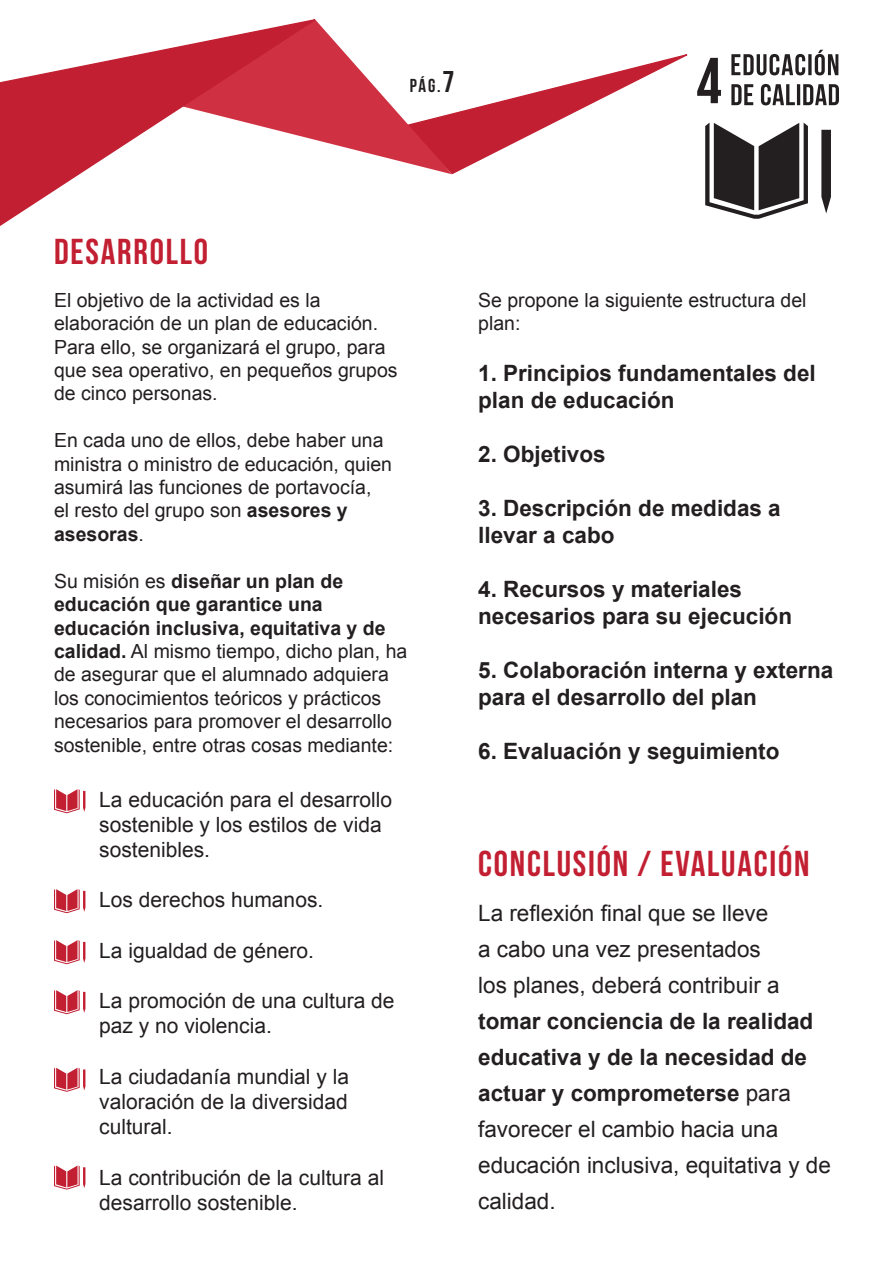
<style>
.page{position:relative;width:893px;height:1263px;background:#fff}
.page>*{position:absolute;margin:0;border:0;box-sizing:border-box;transform-origin:0 0}
.t1{font:36px "Bebas Neue";letter-spacing:.05em;color:#c21f32}
.t2{font:22.5px/36px "Arial";color:#231f20}
.t3{font:700 22.5px/27px "Arial";color:#231f20}
.t4{font:21px/25.2px "Arial";color:#231f20}
.t5{font:19.5px/23.4px "Arial";color:#231f20}
.t6{font:18.75px "Bebas Neue";color:#231f20}
.s1{font-size:30px}
.s2{font-weight:700}
</style>
<div class="page">
<svg style="left:321px;top:26px;width:367px;height:149px"></svg>
<svg style="left:0;top:19px;width:321px;height:207px"></svg>
<svg style="left:821px;top:130px;width:10px;height:83px"></svg>
<svg style="left:705px;top:123px;width:103px;height:96px"></svg>
<svg style="left:697px;top:58px;width:24px;height:45px"></svg>
<svg style="left:731px;top:84px;width:108px;height:21px"></svg>
<svg style="left:731px;top:50px;width:107px;height:25px"></svg>
<svg style="left:54px;top:789px;width:31px;height:24px"></svg>
<svg style="left:54px;top:889px;width:31px;height:24px"></svg>
<svg style="left:54px;top:940px;width:31px;height:24px"></svg>
<svg style="left:54px;top:990px;width:31px;height:24px"></svg>
<svg style="left:54px;top:1068px;width:31px;height:24px"></svg>
<svg style="left:54px;top:1165px;width:31px;height:24px"></svg>
<p class="t6" style="left:410px;top:75px;width:46px">pág.<span class="s1">7</span></p>
<p class="t1" style="left:54px;top:232px;width:156px">DESARROLLO</p>
<p class="t5" style="left:54px;top:288px;width:345px">El objetivo de la actividad es la elaboración de un plan de educación.<br>Para ello, se organizará el grupo, para que sea operativo, en pequeños grupos de cinco personas.</p>
<p class="t5" style="left:54px;top:429px;width:340px">En cada uno de ellos, debe haber una ministra o ministro de educación, quien asumirá las funciones de portavocía,<br>el resto del grupo son <span class="s2">asesores y asesoras</span>.</p>
<p class="t5" style="left:54px;top:569px;width:355px">Su misión es <span class="s2">diseñar un plan de educación que garantice una educación inclusiva, equitativa y de calidad.</span> Al mismo tiempo, dicho plan, ha de asegurar que el alumnado adquiera los conocimientos teóricos y prácticos necesarios para promover el desarrollo sostenible, entre otras cosas mediante:</p>
<p class="t4" style="left:99px;top:787px;width:294px">La educación para el desarrollo sostenible y los estilos de vida sostenibles.</p>
<p class="t4" style="left:99px;top:888px;width:226px">Los derechos humanos.</p>
<p class="t4" style="left:99px;top:938px;width:216px">La igualdad de género.</p>
<p class="t4" style="left:99px;top:988px;width:297px">La promoción de una cultura de paz y no violencia.</p>
<p class="t4" style="left:99px;top:1064px;width:251px;text-align:justify">La ciudadanía mundial y la valoración de la diversidad cultural.</p>
<p class="t4" style="left:99px;top:1165px;width:286px">La contribución de la cultura al desarrollo sostenible.</p>
<p class="t5" style="left:478px;top:288px;width:330px">Se propone la siguiente estructura del plan:</p>
<p class="t3" style="left:478px;top:360px;width:339px">1. Principios fundamentales del plan de educación</p>
<p class="t3" style="left:478px;top:441px;width:129px">2. Objetivos</p>
<p class="t3" style="left:478px;top:495px;width:304px">3. Descripción de medidas a llevar a cabo</p>
<p class="t3" style="left:478px;top:576px;width:315px">4. Recursos y materiales necesarios para su ejecución</p>
<p class="t3" style="left:478px;top:657px;width:357px">5. Colaboración interna y externa para el desarrollo del plan</p>
<p class="t3" style="left:478px;top:738px;width:303px">6. Evaluación y seguimiento</p>
<p class="t1" style="left:478px;top:844px;width:333px">CONCLUSIÓN / EVALUACIÓN</p>
<p class="t2" style="left:478px;top:896px;width:354px">La reflexión final que se lleve<br>a cabo una vez presentados<br>los planes, deberá contribuir a <span class="s2">tomar conciencia de la realidad educativa y de la necesidad de actuar y comprometerse</span> para favorecer el cambio hacia una educación inclusiva, equitativa y de calidad.</p>
</div>
